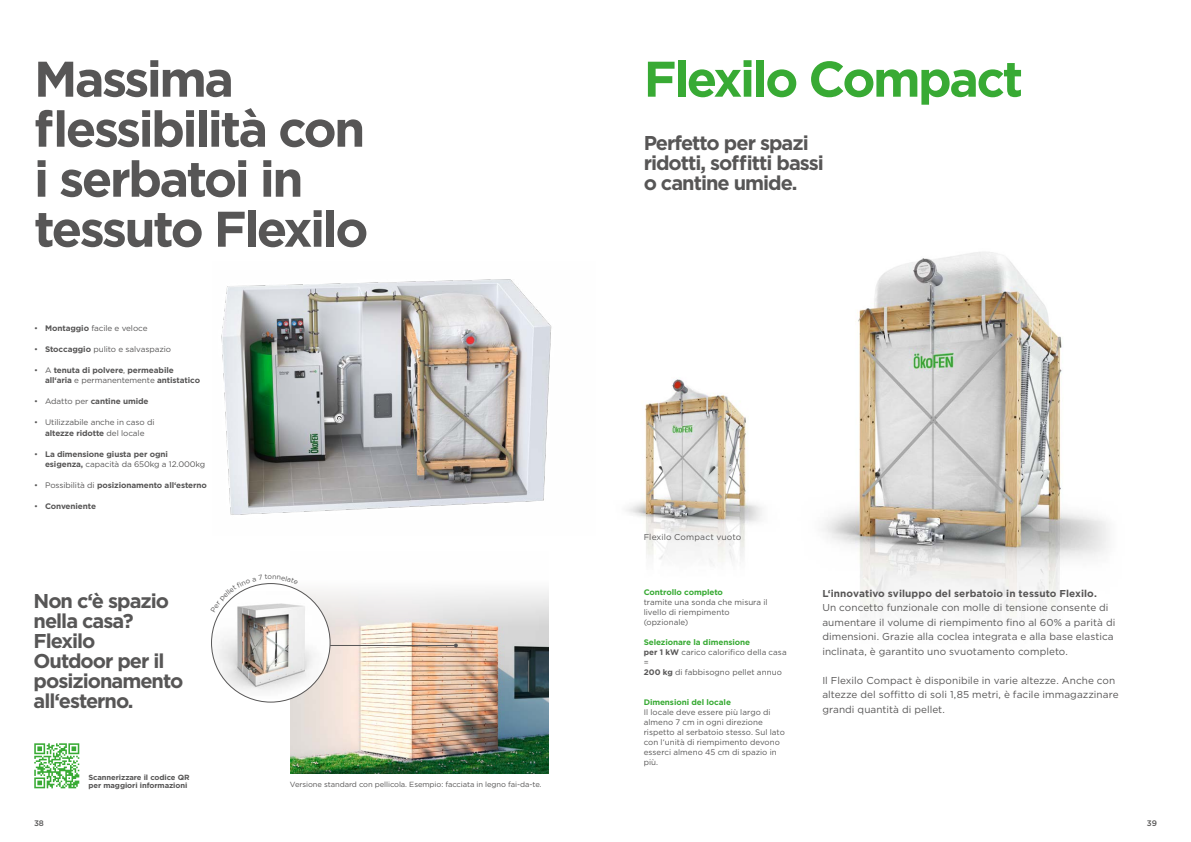
<style>
.page{position:relative;width:1191px;height:842px;background:#fff}
.page>*{position:absolute;margin:0;border:0;box-sizing:border-box;transform-origin:0 0}
.t1{font:700 50px/50px "Gotham";letter-spacing:-.05em;color:#575656}
.t2{font:700 50px "Gotham";letter-spacing:-.05em;color:#38aa34}
.t3{font:700 20px/20px "Gotham";letter-spacing:-.05em;color:#575656}
.t4{font:10px/14.5px "Gotham";letter-spacing:.005em;color:#575656}
.t5{font:700 10px "Gotham";letter-spacing:.01em;color:#575656}
.t6{font:8.5px "Gotham";letter-spacing:.015em;color:#575656}
.t7{font:8px/10px "Gotham";letter-spacing:.005em;color:#575656}
.t8{font:700 8px/10.5px "Gotham";letter-spacing:-.01em;color:#575656}
.t9{font:700 8px "Gotham";letter-spacing:-.01em;color:#38aa34}
.t10{font:500 8px "Gotham";color:#575656}
.t11{font:7.5px "Gotham";letter-spacing:-.01em;color:#575656}
.t12{font:700 7.5px/8px "Gotham";letter-spacing:-.01em;color:#575656}
.s1{font-weight:700}
.s2{font-weight:400}
.s3{font-weight:700;color:#38aa34}
</style>
<div class="page">
<img style="left:822px;top:252px;width:287px;height:368px">
<img style="left:291px;top:589px;width:258px;height:185px">
<img style="left:626px;top:379px;width:136px;height:187px">
<img style="left:211px;top:592px;width:119px;height:106px">
<svg style="left:34px;top:743px;width:45px;height:45px"></svg>
<hr style="left:330px;top:645px;width:125px;height:1px;background:#575656">
<svg style="left:454px;top:643px;width:4px;height:4px"></svg>
<img style="left:221px;top:279px;width:331px;height:236px">
<svg style="left:211px;top:583px;width:87px;height:29px"></svg>
<h1 class="t1" style="left:34px;top:54px;width:336px">Massima flessibilità con i serbatoi in tessuto Flexilo</h1>
<p class="t7" style="left:34px;top:323px;width:115px">• <span class="s1">Montaggio</span> facile e veloce</p>
<p class="t7" style="left:34px;top:344px;width:139px">• <span class="s1">Stoccaggio</span> pulito e salvaspazio</p>
<p class="t8" style="left:45px;top:364px;width:157px;text-indent:-11px"><span class="s2">• A</span> tenuta di polvere<span class="s2">,</span> permeabile all‘aria <span class="s2">e permanentemente</span> antistatico</p>
<p class="t8" style="left:34px;top:396px;width:116px"><span class="s2">• Adatto per</span> cantine umide</p>
<p class="t7" style="left:34px;top:417px;width:122px;line-height:10.5px;text-align:center">• Utilizzabile anche in caso di <span class="s1">altezze ridotte</span> del locale</p>
<p class="t8" style="left:45px;top:448px;width:162px;text-indent:-11px"><span class="s2">•</span> La dimensione giusta per ogni esigenza, <span class="s2">capacità da 650kg a 12.000kg</span></p>
<p class="t8" style="left:34px;top:480px;width:174px"><span class="s2">• Possibilità di</span> posizionamento all‘esterno</p>
<p class="t8" style="left:34px;top:501px;width:64px"><span class="s2">•</span> Conveniente</p>
<h2 class="t3" style="left:34px;top:590px;width:151px">Non c‘è spazio nella casa?<br>Flexilo<br>Outdoor per il posizionamento all‘esterno.</h2>
<p class="t12" style="left:88px;top:773px;width:103px">Scannerizzare il codice QR per maggiori informazioni</p>
<p class="t11" style="left:290px;top:780px;width:253px">Versione standard con pellicola. Esempio: facciata in legno fai-da-te.</p>
<h1 class="t2" style="left:643px;top:46px;width:381px">Flexilo Compact</h1>
<h2 class="t3" style="left:643px;top:133px;width:182px">Perfetto per spazi ridotti, soffitti bassi o cantine umide.</h2>
<p class="t6" style="left:643px;top:532px;width:99px">Flexilo Compact vuoto</p>
<p class="t9" style="left:643px;top:587px;width:81px">Controllo completo</p>
<p class="t7" style="left:643px;top:597px;width:125px">tramite una sonda che misura il livello di riempimento (opzionale)</p>
<p class="t7" style="left:643px;top:637px;width:144px"><span class="s3">Selezionare la dimensione<br></span><span class="s1">per 1 kW</span> carico calorifico della casa =<br><span class="s1">200 kg</span> di fabbisogno pellet annuo</p>
<p class="t9" style="left:643px;top:697px;width:89px">Dimensioni del locale</p>
<p class="t7" style="left:643px;top:707px;width:143px">Il locale deve essere più largo di almeno 7 cm in ogni direzione rispetto al serbatoio stesso. Sul lato con l‘unità di riempimento devono esserci almeno 45 cm di spazio in più.</p>
<p class="t5" style="left:822px;top:587px;width:276px">L‘innovativo sviluppo del serbatoio in tessuto Flexilo.</p>
<p class="t4" style="left:822px;top:600px;width:294px">Un concetto funzionale con molle di tensione consente di aumentare il volume di riempimento fino al 60% a parità di dimensioni. Grazie alla coclea integrata e alla base elastica inclinata, è garantito uno svuotamento completo.</p>
<p class="t4" style="left:822px;top:673px;width:298px">Il Flexilo Compact è disponibile in varie altezze. Anche con altezze del soffitto di soli 1,85 metri, è facile immagazzinare grandi quantità di pellet.</p>
<p class="t10" style="left:34px;top:818px;width:11px">38</p>
<p class="t10" style="left:1146px;top:818px;width:12px">39</p>
</div>
